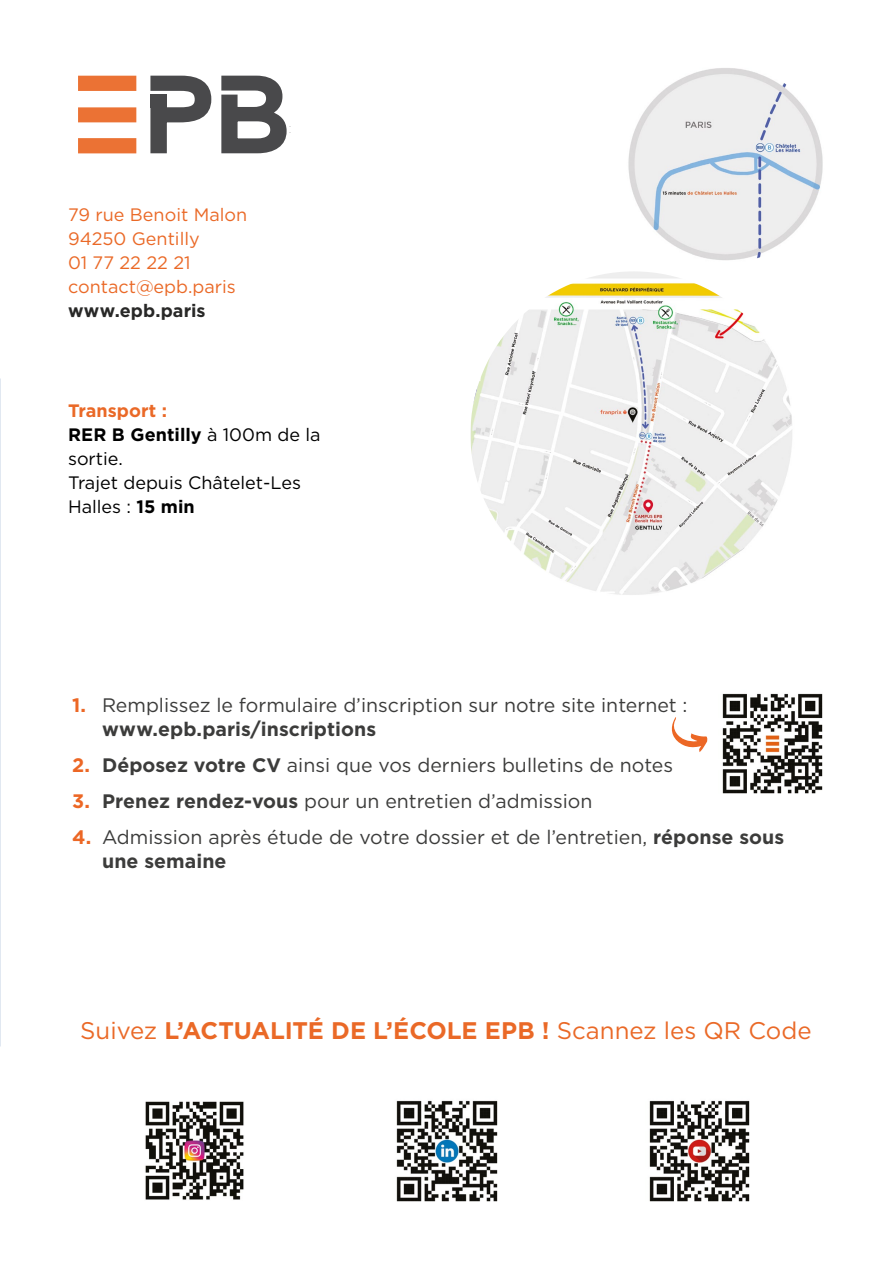
<style>
.page{position:relative;width:893px;height:1263px;background:#fff}
.page>*{position:absolute;margin:0;border:0;box-sizing:border-box;transform-origin:0 0}
.t1{font:700 24px "Gotham";color:#ea6927}
.t2{font:19.5px/23.4px "Gotham";color:#3c3c3b}
.t3{font:18px/24px "Gotham";color:#000}
.t4{font:18px/24px "Gotham";color:#ea6927}
.t5{font:700 18px "Gotham";letter-spacing:.005em;color:#282827}
.s1{font-weight:700;color:#ea6927}
.s2{font-weight:700}
.s3{font-weight:700;color:#ec6725}
.s4{font-weight:400}
</style>
<div class="page">
<img style="left:145px;top:1101px;width:99px;height:99px">
<img style="left:649px;top:1100px;width:101px;height:102px">
<img style="left:396px;top:1100px;width:102px;height:102px">
<img style="left:722px;top:693px;width:101px;height:101px">
<svg style="left:671px;top:717px;width:36px;height:35px"></svg>
<img style="left:470px;top:271px;width:327px;height:327px;border-radius:163px">
<img style="left:626px;top:64px;width:199px;height:199px;border-radius:100px">
<div style="left:79px;top:108px;width:56px;height:13px;background:#eb7234"></div>
<div style="left:78px;top:107px;width:58px;height:15px;border:2px solid #ea6927"></div>
<div style="left:79px;top:77px;width:56px;height:13px;background:#eb7234"></div>
<div style="left:78px;top:76px;width:58px;height:15px;border:2px solid #ea6927"></div>
<svg style="left:150px;top:75px;width:62px;height:79px"></svg>
<div style="left:79px;top:139px;width:56px;height:13px;background:#eb7234"></div>
<div style="left:78px;top:138px;width:58px;height:15px;border:2px solid #ea6927"></div>
<div style="left:150px;top:95px;width:17px;height:13px;background:#49494b"></div>
<svg style="left:221px;top:75px;width:66px;height:79px"></svg>
<p class="t4" style="left:68px;top:202px;width:181px">79 rue Benoit Malon<br>94250 Gentilly<br>01 77 22 22 21 contact@epb.paris</p>
<p class="t5" style="left:68px;top:298px;width:139px">www.epb.paris</p>
<p class="t3" style="left:68px;top:398px;width:254px"><span class="s1">Transport :<br></span><span class="s2">RER B Gentilly</span> à 100m de la sortie.<br>Trajet depuis Châtelet-Les<br>Halles : <span class="s2">15 min</span></p>
<p class="t2" style="left:102px;top:693px;width:587px;text-indent:-30px"><span class="s3">1.</span> Remplissez le formulaire d’inscription sur notre site internet : <span class="s2">www.epb.paris/inscriptions</span></p>
<p class="t2" style="left:72px;top:753px;width:602px"><span class="s3">2.</span> <span class="s2">Déposez votre CV</span> ainsi que vos derniers bulletins de notes</p>
<p class="t2" style="left:72px;top:789px;width:522px"><span class="s3">3.</span> <span class="s2">Prenez rendez-vous</span> pour un entretien d’admission</p>
<p class="t2" style="left:102px;top:825px;width:684px;text-indent:-30px"><span class="s3">4.</span> Admission après étude de votre dossier et de l’entretien, <span class="s2">réponse sous une semaine</span></p>
<p class="t1" style="left:80px;top:1015px;width:733px"><span class="s4">Suivez</span> L’ACTUALITÉ DE L’ÉCOLE EPB ! <span class="s4">Scannez les QR Code</span></p>
</div>
